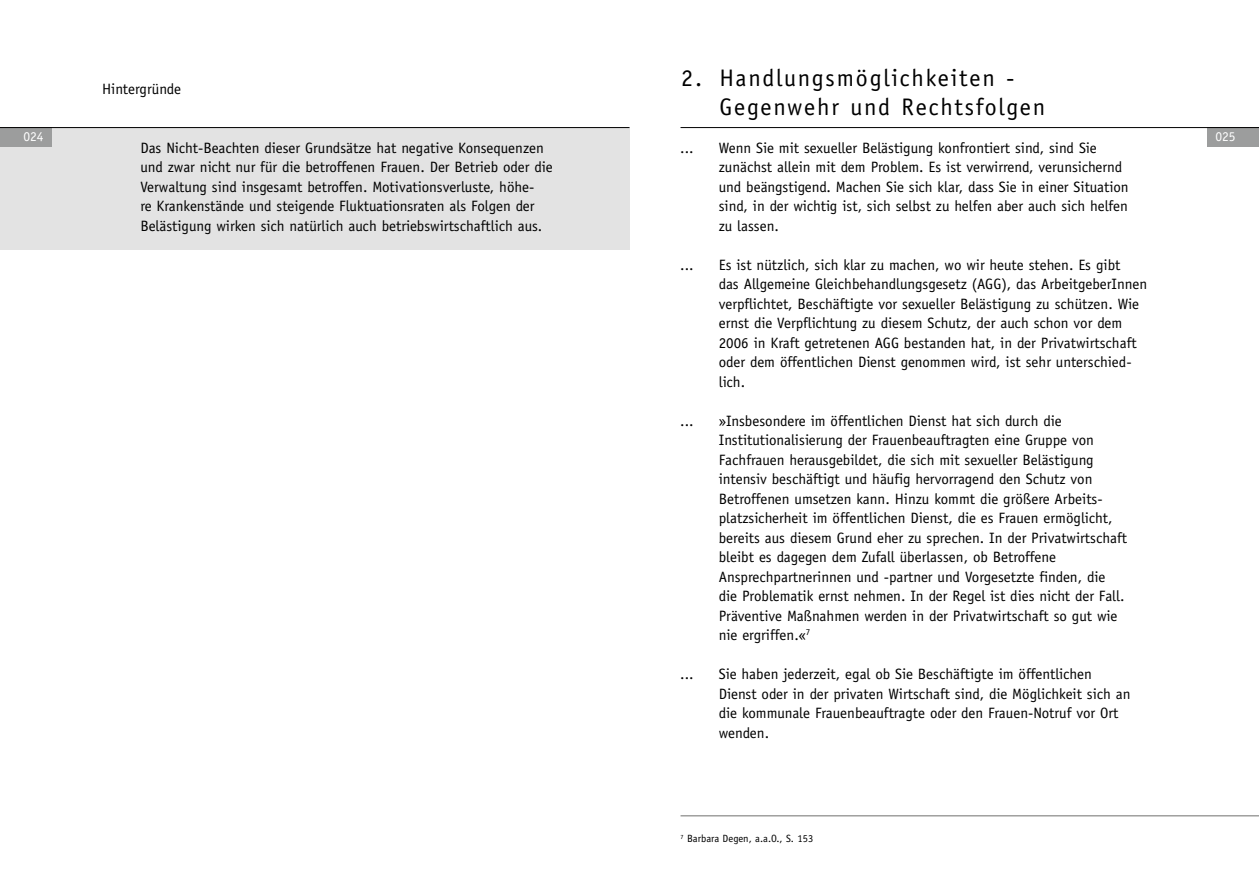
<style>
.page{position:relative;width:1259px;height:893px;background:#fff}
.page>*{position:absolute;margin:0;border:0;box-sizing:border-box;transform-origin:0 0}
.t1{font:24px/28.8px "Officina Sans";letter-spacing:.075em;color:#000}
.t2{font:15px/19.5px "Officina Sans";color:#000}
.t3{font:13.5px "Officina Sans";color:#fff}
.t4{font:10.5px "Officina Sans";color:#000}
</style>
<div class="page">
<div style="left:0;top:128px;width:629px;height:122px;background:#e3e3e3"></div>
<div style="left:0;top:128px;width:51px;height:19px;background:#9c9d9d"></div>
<div style="left:1208px;top:128px;width:51px;height:19px;background:#9c9d9d"></div>
<hr style="left:680px;top:127px;width:579px;height:1px;background:#000">
<hr style="left:0;top:127px;width:629px;height:1px;background:#000">
<hr style="left:680px;top:816px;width:579px;height:1px;background:#6f6f6e">
<p class="t2" style="left:102px;top:79px;width:80px">Hintergründe</p>
<h1 class="t1" style="left:719px;top:64px;width:327px;text-indent:-38px">2. Handlungsmöglichkeiten -<br>Gegenwehr und Rechtsfolgen</h1>
<p class="t3" style="left:23px;top:128px;width:22px">024</p>
<p class="t3" style="left:1215px;top:128px;width:22px">025</p>
<p class="t2" style="left:140px;top:138px;width:414px">Das Nicht-Beachten dieser Grundsätze hat negative Konsequenzen und zwar nicht nur für die betroffenen Frauen. Der Betrieb oder die Verwaltung sind insgesamt betroffen. Motivationsverluste, höhe-<br>re Krankenstände und steigende Fluktuationsraten als Folgen der Belästigung wirken sich natürlich auch betriebswirtschaftlich aus.</p>
<p class="t2" style="left:719px;top:138px;width:411px">Wenn Sie mit sexueller Belästigung konfrontiert sind, sind Sie zunächst allein mit dem Problem. Es ist verwirrend, verunsichernd und beängstigend. Machen Sie sich klar, dass Sie in einer Situation sind, in der wichtig ist, sich selbst zu helfen aber auch sich helfen zu lassen.</p>
<p class="t2" style="left:719px;top:255px;width:430px">Es ist nützlich, sich klar zu machen, wo wir heute stehen. Es gibt<br>das Allgemeine Gleichbehandlungsgesetz (AGG), das ArbeitgeberInnen verpflichtet, Beschäftigte vor sexueller Belästigung zu schützen. Wie ernst die Verpflichtung zu diesem Schutz, der auch schon vor dem 2006 in Kraft getretenen AGG bestanden hat, in der Privatwirtschaft oder dem öffentlichen Dienst genommen wird, ist sehr unterschied&shy;lich.</p>
<p class="t2" style="left:719px;top:411px;width:410px">»Insbesondere im öffentlichen Dienst hat sich durch die Institutionalisierung der Frauenbeauftragten eine Gruppe von Fachfrauen herausgebildet, die sich mit sexueller Belästigung intensiv beschäftigt und häufig hervorragend den Schutz von Betroffenen umsetzen kann. Hinzu kommt die größere Arbeits&shy;platzsicherheit im öffentlichen Dienst, die es Frauen ermöglicht, bereits aus diesem Grund eher zu sprechen. In der Privatwirtschaft bleibt es dagegen dem Zufall überlassen, ob Betroffene Ansprechpartnerinnen und -partner und Vorgesetzte finden, die die Problematik ernst nehmen. In der Regel ist dies nicht der Fall.<br>Präventive Maßnahmen werden in der Privatwirtschaft so gut wie nie ergriffen.«<sup>7</sup></p>
<p class="t2" style="left:719px;top:664px;width:413px">Sie haben jederzeit, egal ob Sie Beschäftigte im öffentlichen Dienst oder in der privaten Wirtschaft sind, die Möglichkeit sich an die kommunale Frauenbeauftragte oder den Frauen-Notruf vor Ort wenden.</p>
<p class="t2" style="left:680px;top:138px;width:15px">...</p>
<p class="t2" style="left:680px;top:255px;width:15px">...</p>
<p class="t2" style="left:680px;top:411px;width:15px">...</p>
<p class="t2" style="left:680px;top:664px;width:15px">...</p>
<p class="t4" style="left:680px;top:832px;width:134px"><sup>7</sup> Barbara Degen, a.a.O., S. 153</p>
</div>
